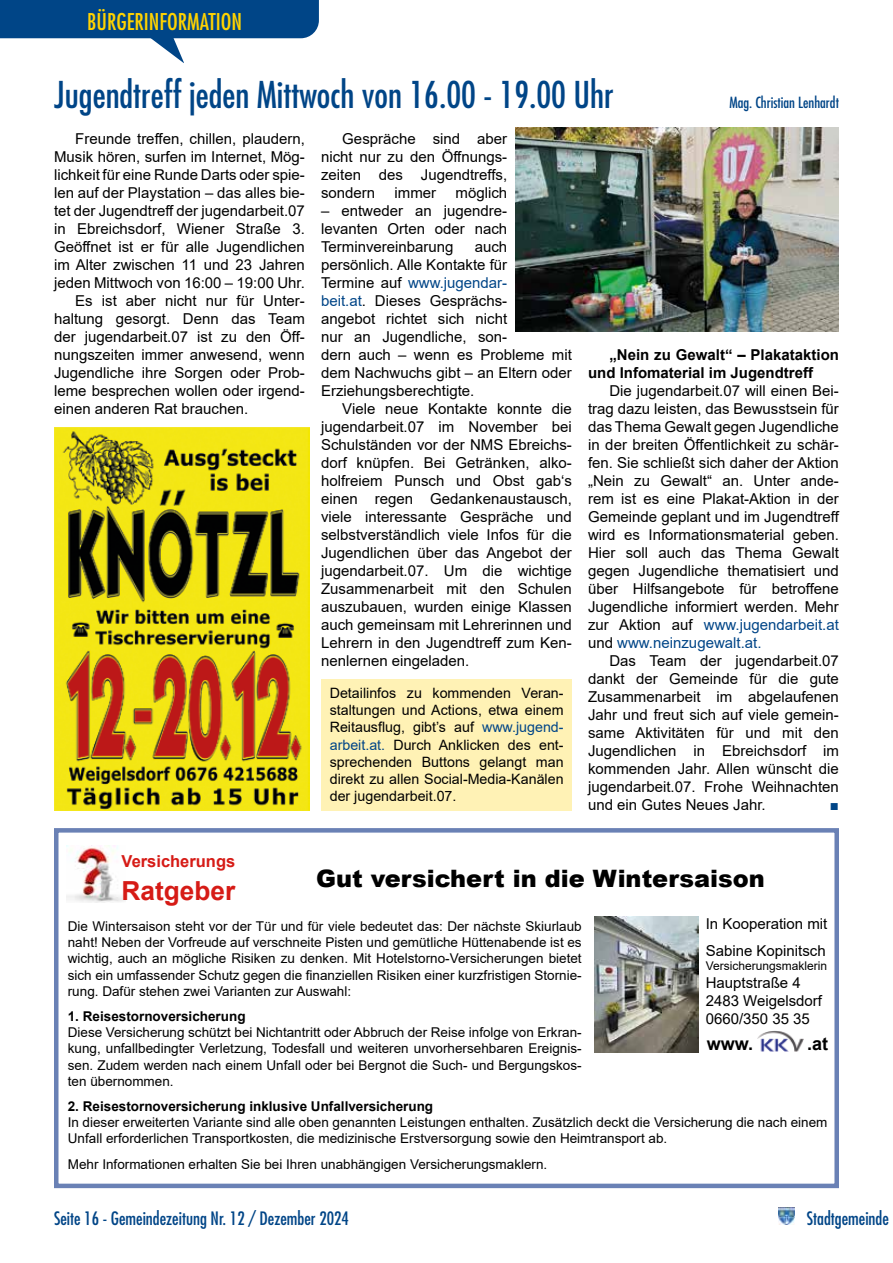
<style>
.page{position:relative;width:893px;height:1263px;background:#fff}
.page>*{position:absolute;margin:0;border:0;box-sizing:border-box;transform-origin:0 0}
.t1{font:condensed 36px "Futura Std";color:#004587}
.t2{font:700 26.25px "Arial";color:#d61b16}
.t3{font:900 24px "Arial";color:#000}
.t4{font:condensed 22.5px "Futura Std";color:#ffd300}
.t5{font:condensed 18px "Futura Std";color:#004587}
.t6{font:700 18px "Arial";color:#000}
.t7{font:700 16.5px "Arial";color:#d61b16}
.t8{font:15px/18px "Arial";color:#000;text-align:justify}
.t9{font:700 15px/18px "Arial";color:#000}
.t10{font:condensed 15px "Futura Std";color:#004587}
.t11{font:15px "Arial";color:#004587}
.t12{font:14.25px/17.1px "Arial";color:#000;text-align:justify}
.t13{font:13.5px/16.2px "Arial";color:#000;text-align:justify}
.t14{font:700 13.5px "Arial";color:#000}
.t15{font:12px "Arial";color:#000}
.s1{color:#004587}
</style>
<div class="page">
<svg style="left:0;top:0;width:319px;height:63px"></svg>
<img style="left:778px;top:1208px;width:16px;height:17px">
<div style="left:54px;top:828px;width:785px;height:360px;border:4px solid #6a81b5"></div>
<img style="left:67px;top:845px;width:59px;height:57px">
<img style="left:757px;top:1031px;width:47px;height:20px">
<img style="left:594px;top:916px;width:104px;height:136px">
<div style="left:321px;top:679px;width:251px;height:132px;background:#fff2b5"></div>
<img style="left:516px;top:128px;width:323px;height:204px">
<img style="left:54px;top:428px;width:255px;height:382px">
<h3 class="t4" style="left:87px;top:8px;width:156px">BÜRGERINFORMATION</h3>
<h1 class="t1" style="left:54px;top:74px;width:561px">Jugendtreff jeden Mittwoch von 16.00 - 19.00 Uhr</h1>
<p class="t10" style="left:729px;top:94px;width:111px">Mag. Christian Lenhardt</p>
<p class="t8" style="left:75px;top:130px;width:231px">Freunde treffen, chillen, plaudern,</p>
<p class="t8" style="left:54px;top:148px;width:252px">Musik hören, surfen im Internet, Mög-</p>
<p class="t8" style="left:54px;top:166px;width:252px">lichkeit für eine Runde Darts oder spie-</p>
<p class="t8" style="left:54px;top:184px;width:252px">len auf der Playstation – das alles bie-</p>
<p class="t8" style="left:54px;top:202px;width:252px">tet der Jugendtreff der jugendarbeit.07</p>
<p class="t8" style="left:54px;top:220px;width:252px">in Ebreichsdorf, Wiener Straße 3.</p>
<p class="t8" style="left:54px;top:238px;width:252px">Geöffnet ist er für alle Jugendlichen</p>
<p class="t8" style="left:54px;top:256px;width:252px">im Alter zwischen 11 und 23 Jahren</p>
<p class="t8" style="left:54px;top:274px;width:252px">jeden Mittwoch von 16:00 – 19:00 Uhr.</p>
<p class="t8" style="left:75px;top:292px;width:231px">Es ist aber nicht nur für Unter-</p>
<p class="t8" style="left:54px;top:310px;width:252px">haltung gesorgt. Denn das Team</p>
<p class="t8" style="left:54px;top:328px;width:252px">der jugendarbeit.07 ist zu den Öff-</p>
<p class="t8" style="left:54px;top:346px;width:252px">nungszeiten immer anwesend, wenn</p>
<p class="t8" style="left:54px;top:364px;width:252px">Jugendliche ihre Sorgen oder Prob-</p>
<p class="t8" style="left:54px;top:382px;width:252px">leme besprechen wollen oder irgend-</p>
<p class="t8" style="left:54px;top:400px;width:196px">einen anderen Rat brauchen.</p>
<p class="t8" style="left:321px;top:130px;width:188px;text-indent:21px">Gespräche sind aber nicht nur zu den Öffnungs&shy;zeiten des Jugendtreffs, sondern</p>
<p class="t8" style="left:395px;top:184px;width:43px">immer</p>
<p class="t8" style="left:456px;top:184px;width:53px">möglich</p>
<p class="t8" style="left:321px;top:202px;width:188px">– entweder an jugendre&shy;levanten Orten oder nach Terminvereinbarung</p>
<p class="t8" style="left:321px;top:238px;width:252px;text-align:left;text-indent:154px">auch persönlich. Alle Kontakte für<br>Termine auf <span class="s1">www.jugendar-<br>beit.at</span>. Dieses Gesprächs-<br>angebot richtet sich nicht<br>nur an Jugendliche, son-<br>dern auch – wenn es Probleme mit dem Nachwuchs gibt – an Eltern oder<br>Erziehungsberechtigte.</p>
<p class="t8" style="left:321px;top:400px;width:252px;text-indent:21px">Viele neue Kontakte konnte die jugendarbeit.07 im November bei Schulständen vor der NMS Ebreichs&shy;dorf knüpfen. Bei Getränken, alko&shy;holfreiem Punsch und Obst gab‘s einen regen Gedankenaustausch, viele interessante Gespräche und selbstverständlich viele Infos für die Jugendlichen über das Angebot der jugendarbeit.07. Um die wichtige Zusammenarbeit mit den Schulen auszubauen, wurden einige Klassen auch gemeinsam mit Lehrerinnen und Lehrern in den Jugendtreff zum Ken&shy;nenlernen eingeladen.</p>
<p class="t12" style="left:330px;top:684px;width:235px">Detailinfos zu kommenden Veran&shy;staltungen und Actions, etwa einem Reitausflug, gibt’s auf <span class="s1">www.jugend&shy;arbeit.at.</span> Durch Anklicken des ent&shy;sprechenden Buttons gelangt man direkt zu allen Social-Media-Kanälen der jugendarbeit.07.</p>
<p class="t9" style="left:588px;top:346px;width:252px;text-indent:21px">„Nein zu Gewalt“ – Plakataktion und Infomaterial im Jugendtreff</p>
<p class="t8" style="left:588px;top:382px;width:252px;text-indent:21px">Die jugendarbeit.07 will einen Bei&shy;trag dazu leisten, das Bewusstsein für das Thema Gewalt gegen Jugendliche in der breiten Öffentlichkeit zu schär&shy;fen. Sie schließt sich daher der Aktion „Nein zu Gewalt“ an. Unter ande&shy;rem ist es eine Plakat-Aktion in der Gemeinde geplant und im Jugendtreff wird es Informationsmaterial geben.<br>Hier soll auch das Thema Gewalt gegen Jugendliche thematisiert und über Hilfsangebote für betroffene Jugendliche informiert werden. Mehr zur Aktion auf <span class="s1">www.jugendarbeit.at </span>und <span class="s1">www.neinzugewalt.at.</span></p>
<p class="t8" style="left:588px;top:652px;width:252px;text-indent:21px">Das Team der jugendarbeit.07 dankt der Gemeinde für die gute Zusammenarbeit im abgelaufenen Jahr und freut sich auf viele gemein&shy;same Aktivitäten für und mit den Jugendlichen in Ebreichsdorf im kommenden Jahr. Allen wünscht die jugendarbeit.07. Frohe Weihnachten und ein Gutes Neues Jahr.</p>
<p class="t11" style="left:830px;top:795px;width:11px">■</p>
<p class="t7" style="left:122px;top:850px;width:115px">Versicherungs</p>
<h2 class="t2" style="left:122px;top:872px;width:115px">Ratgeber</h2>
<h3 class="t3" style="left:316px;top:861px;width:450px">Gut versichert in die Wintersaison</h3>
<p class="t8" style="left:706px;top:910px;width:123px;line-height:27px">In Kooperation mit<br>Sabine Kopinitsch</p>
<p class="t15" style="left:706px;top:958px;width:123px">Versicherungsmaklerin</p>
<p class="t8" style="left:706px;top:974px;width:118px;text-align:left">Hauptstraße 4<br>2483 Weigelsdorf<br>0660/350 35 35</p>
<p class="t13" style="left:68px;top:918px;width:515px">Die Wintersaison steht vor der Tür und für viele bedeutet das: Der nächste Skiurlaub naht! Neben der Vorfreude auf verschneite Pisten und gemütliche Hüttenabende ist es wichtig, auch an mögliche Risiken zu denken. Mit Hotelstorno-Versicherungen bietet sich ein umfassender Schutz gegen die finanziellen Risiken einer kurzfristigen Stornie&shy;rung. Dafür stehen zwei Varianten zur Auswahl:</p>
<p class="t14" style="left:68px;top:1007px;width:179px">1. Reisestornoversicherung</p>
<p class="t13" style="left:68px;top:1024px;width:515px">Diese Versicherung schützt bei Nichtantritt oder Abbruch der Reise infolge von Erkran&shy;kung, unfallbedingter Verletzung, Todesfall und weiteren unvorhersehbaren Ereignis&shy;sen. Zudem werden nach einem Unfall oder bei Bergnot die Such- und Bergungskos&shy;ten übernommen.</p>
<p class="t14" style="left:68px;top:1097px;width:367px">2. Reisestornoversicherung inklusive Unfallversicherung</p>
<p class="t13" style="left:68px;top:1114px;width:761px">In dieser erweiterten Variante sind alle oben genannten Leistungen enthalten. Zusätzlich deckt die Versicherung die nach einem<br>Unfall erforderlichen Transportkosten, die medizinische Erstversorgung sowie den Heimtransport ab.</p>
<p class="t13" style="left:68px;top:1156px;width:481px">Mehr Informationen erhalten Sie bei Ihren unabhängigen Versicherungsmaklern.</p>
<p class="t6" style="left:707px;top:1031px;width:48px">www.</p>
<p class="t6" style="left:807px;top:1031px;width:23px">.at</p>
<p class="t5" style="left:54px;top:1207px;width:296px">Seite 16 - Gemeindezeitung Nr. 12 / Dezember 2024</p>
<p class="t5" style="left:807px;top:1207px;width:84px">Stadtgemeinde</p>
</div>
